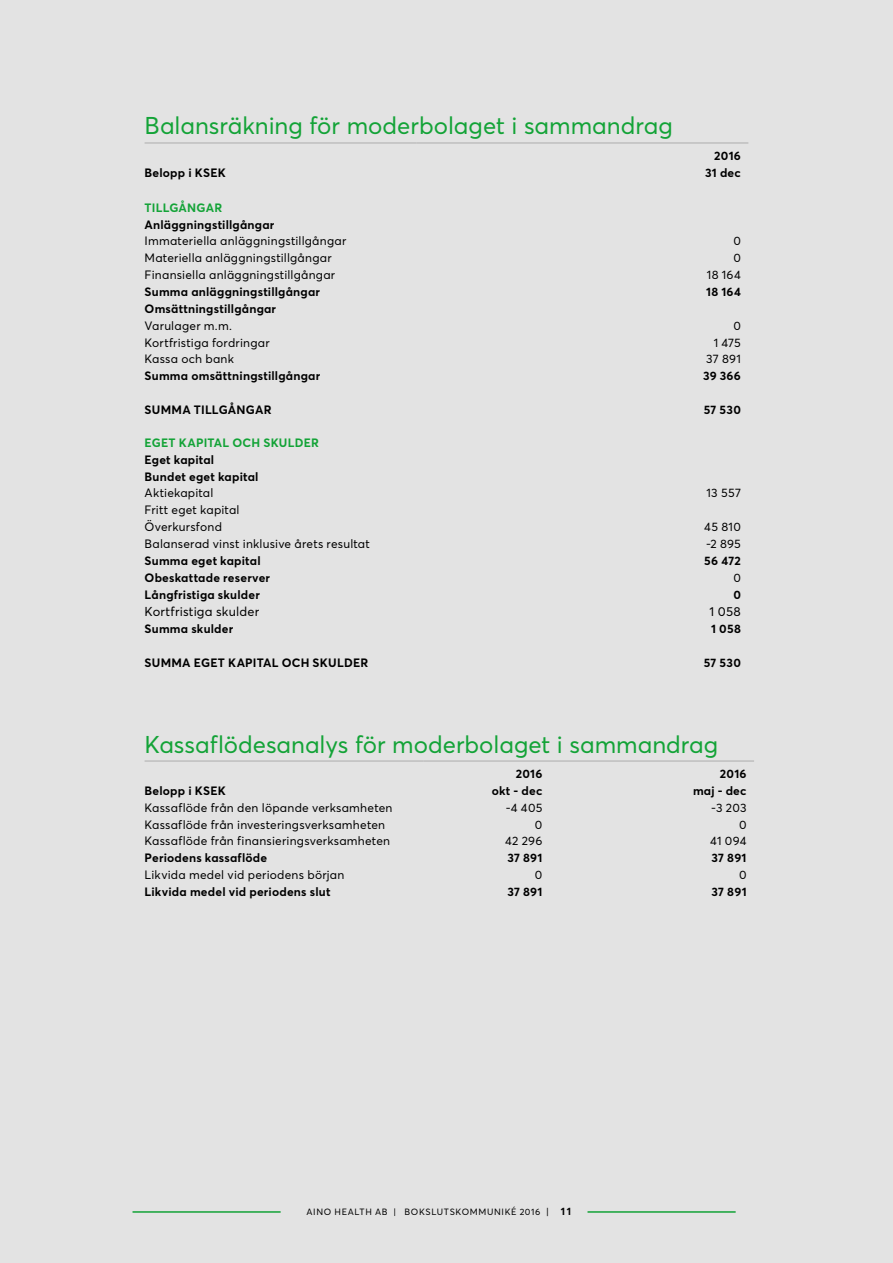
<style>
.page{position:relative;width:893px;height:1263px;background:#e3e3e3}
.page>*{position:absolute;margin:0;border:0;box-sizing:border-box;transform-origin:0 0}
.t1{font:24px "Averta Std";color:#13a337}
.t2{font:12.75px "Averta Std";letter-spacing:.015em;color:#000}
.t3{font:12px/16.8px "Averta Std";letter-spacing:.02em;color:#000}
.t4{font:700 12px/16.8px "Averta Std";letter-spacing:.02em;color:#000}
.t5{font:700 12px "Averta Std";letter-spacing:.02em;color:#13a337}
.t6{font:9px "Averta Std";letter-spacing:.07em;color:#000}
.s1{font-size:9.75px}
.s2{font-weight:700;font-size:10.5px}
</style>
<div class="page">
<hr style="left:145px;top:142px;width:272px;height:2px;background:#bfbfbf">
<hr style="left:417px;top:142px;width:331px;height:2px;background:#bfbfbf">
<hr style="left:145px;top:760px;width:279px;height:2px;background:#bfbfbf">
<hr style="left:424px;top:760px;width:126px;height:2px;background:#bfbfbf">
<hr style="left:550px;top:760px;width:204px;height:2px;background:#bfbfbf">
<hr style="left:133px;top:1211px;width:148px;height:2px;background:#13a337">
<hr style="left:587px;top:1211px;width:149px;height:2px;background:#13a337">
<h1 class="t1" style="left:145px;top:111px;width:530px">Balansräkning för moderbolaget i sammandrag</h1>
<p class="t4" style="left:714px;top:147px;width:28px">2016</p>
<p class="t4" style="left:145px;top:165px;width:83px">Belopp i KSEK</p>
<p class="t4" style="left:705px;top:165px;width:37px">31 dec</p>
<p class="t5" style="left:145px;top:200px;width:79px">TILLGÅNGAR</p>
<p class="t4" style="left:145px;top:216px;width:131px">Anläggningstillgångar</p>
<p class="t3" style="left:145px;top:233px;width:203px">Immateriella anläggningstillgångar</p>
<p class="t3" style="left:733px;top:233px;width:9px">0</p>
<p class="t3" style="left:145px;top:249px;width:189px">Materiella anläggningstillgångar</p>
<p class="t3" style="left:733px;top:249px;width:9px">0</p>
<p class="t3" style="left:145px;top:266px;width:192px">Finansiella anläggningstillgångar</p>
<p class="t3" style="left:707px;top:266px;width:36px">18 164</p>
<p class="t4" style="left:145px;top:283px;width:177px">Summa anläggningstillgångar</p>
<p class="t4" style="left:706px;top:283px;width:36px">18 164</p>
<p class="t4" style="left:145px;top:300px;width:133px">Omsättningstillgångar</p>
<p class="t3" style="left:145px;top:317px;width:89px">Varulager m.m.</p>
<p class="t3" style="left:733px;top:317px;width:9px">0</p>
<p class="t3" style="left:145px;top:334px;width:127px">Kortfristiga fordringar</p>
<p class="t3" style="left:714px;top:334px;width:29px">1 475</p>
<p class="t3" style="left:145px;top:351px;width:91px">Kassa och bank</p>
<p class="t3" style="left:706px;top:351px;width:36px">37 891</p>
<p class="t4" style="left:145px;top:367px;width:177px">Summa omsättningstillgångar</p>
<p class="t4" style="left:703px;top:367px;width:39px">39 366</p>
<p class="t4" style="left:145px;top:401px;width:128px">SUMMA TILLGÅNGAR</p>
<p class="t4" style="left:704px;top:401px;width:39px">57 530</p>
<p class="t5" style="left:145px;top:435px;width:176px">EGET KAPITAL OCH SKULDER</p>
<p class="t4" style="left:145px;top:451px;width:115px">Eget kapital<br>Bundet eget kapital</p>
<p class="t3" style="left:145px;top:485px;width:70px">Aktiekapital</p>
<p class="t3" style="left:707px;top:485px;width:36px">13 557</p>
<p class="t3" style="left:145px;top:501px;width:96px">Fritt eget kapital<br>Överkursfond</p>
<p class="t3" style="left:704px;top:518px;width:38px">45 810</p>
<p class="t3" style="left:145px;top:535px;width:227px">Balanserad vinst inklusive årets resultat</p>
<p class="t3" style="left:706px;top:535px;width:36px">-2 895</p>
<p class="t4" style="left:145px;top:552px;width:118px">Summa eget kapital</p>
<p class="t4" style="left:704px;top:552px;width:38px">56 472</p>
<p class="t4" style="left:145px;top:569px;width:127px">Obeskattade reserver</p>
<p class="t3" style="left:733px;top:569px;width:9px">0</p>
<p class="t4" style="left:145px;top:586px;width:117px">Långfristiga skulder</p>
<p class="t4" style="left:733px;top:586px;width:9px">0</p>
<p class="t2" style="left:145px;top:604px;width:116px">Kortfristiga skulder</p>
<p class="t2" style="left:710px;top:604px;width:33px">1 058</p>
<p class="t4" style="left:145px;top:620px;width:90px">Summa skulder</p>
<p class="t4" style="left:711px;top:620px;width:31px">1 058</p>
<p class="t4" style="left:145px;top:654px;width:225px">SUMMA EGET KAPITAL OCH SKULDER</p>
<p class="t4" style="left:704px;top:654px;width:39px">57 530</p>
<h1 class="t1" style="left:145px;top:729px;width:575px">Kassaflödesanalys för moderbolaget i sammandrag</h1>
<p class="t4" style="left:516px;top:765px;width:28px">2016</p>
<p class="t4" style="left:720px;top:765px;width:28px">2016</p>
<p class="t4" style="left:145px;top:782px;width:83px">Belopp i KSEK</p>
<p class="t4" style="left:492px;top:782px;width:52px">okt - dec</p>
<p class="t4" style="left:693px;top:782px;width:55px">maj - dec</p>
<p class="t3" style="left:145px;top:799px;width:249px">Kassaflöde från den löpande verksamheten</p>
<p class="t3" style="left:506px;top:799px;width:38px">-4 405</p>
<p class="t3" style="left:711px;top:799px;width:37px">-3 203</p>
<p class="t3" style="left:145px;top:816px;width:242px">Kassaflöde från investeringsverksamheten</p>
<p class="t3" style="left:535px;top:816px;width:9px">0</p>
<p class="t3" style="left:739px;top:816px;width:9px">0</p>
<p class="t3" style="left:145px;top:833px;width:247px">Kassaflöde från finansieringsverksamheten</p>
<p class="t3" style="left:505px;top:833px;width:39px">42 296</p>
<p class="t3" style="left:710px;top:833px;width:38px">41 094</p>
<p class="t4" style="left:145px;top:849px;width:124px">Periodens kassaflöde</p>
<p class="t4" style="left:507px;top:849px;width:37px">37 891</p>
<p class="t4" style="left:711px;top:849px;width:37px">37 891</p>
<p class="t3" style="left:145px;top:866px;width:201px">Likvida medel vid periodens början</p>
<p class="t3" style="left:535px;top:866px;width:9px">0</p>
<p class="t3" style="left:739px;top:866px;width:9px">0</p>
<p class="t4" style="left:145px;top:883px;width:187px">Likvida medel vid periodens slut</p>
<p class="t4" style="left:507px;top:883px;width:37px">37 891</p>
<p class="t4" style="left:711px;top:883px;width:37px">37 891</p>
<p class="t6" style="left:307px;top:1206px;width:266px">AINO HEALTH AB | BOKSLUTSKOMMUNIKÉ 2016 <span class="s1">|</span> <span class="s2">11</span></p>
</div>
